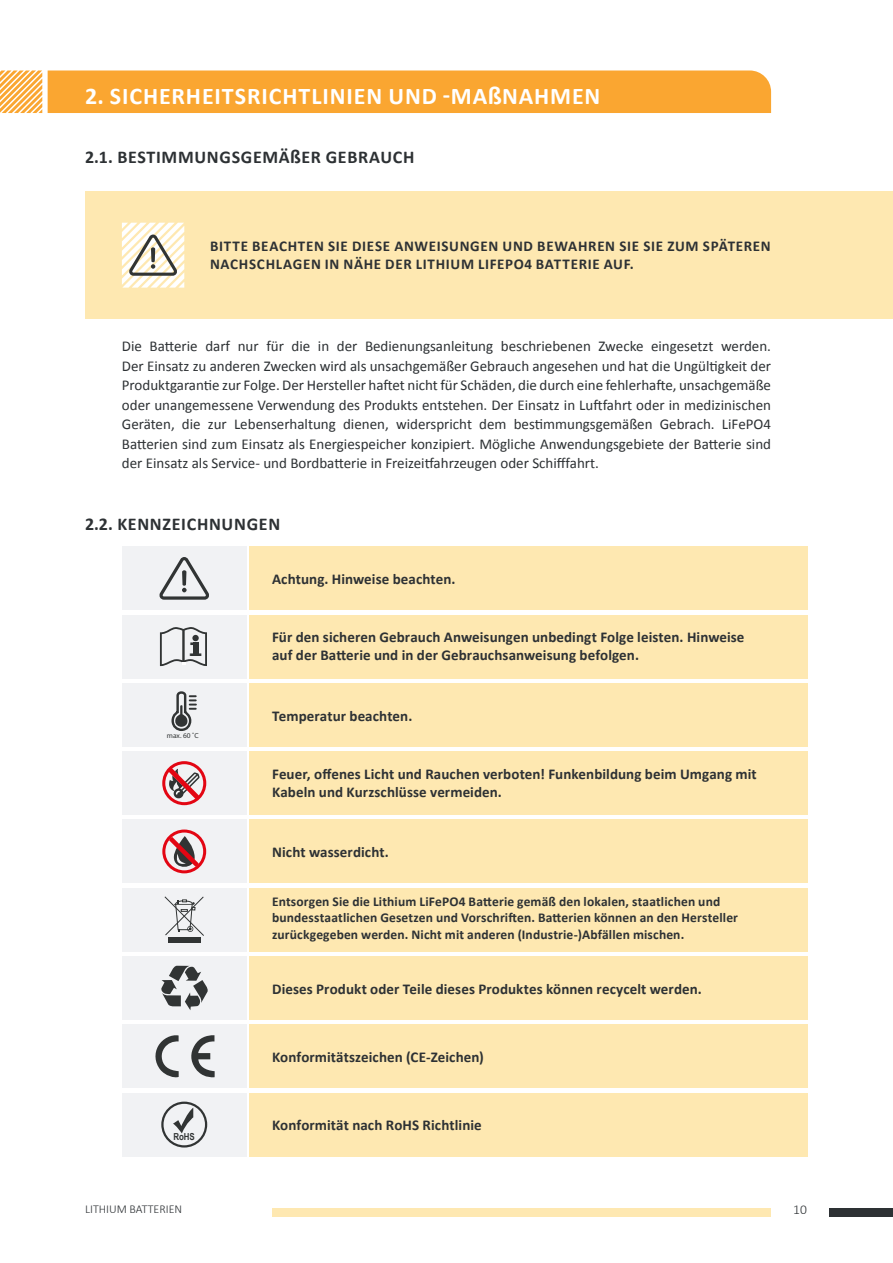
<style>
.page{position:relative;width:893px;height:1263px;background:#fff}
.page>*{position:absolute;margin:0;border:0;box-sizing:border-box;transform-origin:0 0}
.t1{font:700 27px "Consolas";color:#313434}
.t2{font:700 24px "Calibri";letter-spacing:.035em;color:#fff}
.Subhead_Title_-_Alig{font:700 18px "Calibri";letter-spacing:.04em;color:#2d3134}
.Body_Text_-_Regular{font:15px/19.5px "Calibri";color:#2d3134;text-align:justify}
.Headline_-_ExtraBold{font:700 15px/18px "Calibri";letter-spacing:.005em;color:#2d3134}
.Headline_-_Bold__Ali{font:700 15px/18px "Calibri";letter-spacing:.045em;color:#2d3134}
.Headline_-_ExtraBold-2{font:700 13.5px/16.2px "Calibri";letter-spacing:.01em;color:#2d3134}
.t3{font:300 13.5px "Calibri";color:#2d3134}
.t4{font:300 12px "Calibri";color:#2d3134}
.t5{font:700 9.6px "Arial Narrow";color:#313434}
.t6{font:7.35px "Myriad Pro";color:#313434}
.s1{font-size:25.5px}
.s2{font-size:19.5px}
</style>
<div class="page">
<div style="left:272px;top:1208px;width:499px;height:8px;background:#fee8b1"></div>
<div style="left:829px;top:1208px;width:64px;height:8px;background:#2d3134"></div>
<div style="left:48px;top:70px;width:723px;height:43px;background:#faa631"></div>
<svg style="left:0;top:70px;width:42px;height:43px"></svg>
<div style="left:122px;top:546px;width:125px;height:64px;background:#f1f2f4"></div>
<div style="left:250px;top:546px;width:558px;height:64px;background:#fee8b1"></div>
<div style="left:122px;top:615px;width:125px;height:63px;background:#f1f2f4"></div>
<div style="left:250px;top:615px;width:558px;height:63px;background:#fee8b1"></div>
<div style="left:122px;top:683px;width:125px;height:64px;background:#f1f2f4"></div>
<div style="left:250px;top:683px;width:558px;height:64px;background:#fee8b1"></div>
<div style="left:122px;top:751px;width:125px;height:64px;background:#f1f2f4"></div>
<div style="left:250px;top:751px;width:558px;height:64px;background:#fee8b1"></div>
<div style="left:122px;top:819px;width:125px;height:64px;background:#f1f2f4"></div>
<div style="left:250px;top:819px;width:558px;height:64px;background:#fee8b1"></div>
<div style="left:122px;top:888px;width:125px;height:64px;background:#f1f2f4"></div>
<div style="left:250px;top:888px;width:558px;height:64px;background:#fee8b1"></div>
<div style="left:122px;top:956px;width:125px;height:64px;background:#f1f2f4"></div>
<div style="left:250px;top:956px;width:558px;height:64px;background:#fee8b1"></div>
<div style="left:122px;top:1024px;width:125px;height:64px;background:#f1f2f4"></div>
<div style="left:250px;top:1024px;width:558px;height:64px;background:#fee8b1"></div>
<svg style="left:161px;top:966px;width:47px;height:44px"></svg>
<div style="left:168px;top:937px;width:32px;height:6px;background:#313434"></div>
<svg style="left:164px;top:896px;width:40px;height:40px"></svg>
<svg style="left:162px;top:761px;width:44px;height:44px"></svg>
<svg style="left:162px;top:829px;width:44px;height:44px"></svg>
<svg style="left:159px;top:557px;width:50px;height:43px"></svg>
<svg style="left:160px;top:627px;width:47px;height:39px"></svg>
<svg style="left:171px;top:691px;width:25px;height:40px"></svg>
<svg style="left:191px;top:1035px;width:24px;height:43px"></svg>
<svg style="left:155px;top:1035px;width:24px;height:43px"></svg>
<div style="left:85px;top:191px;width:808px;height:128px;background:#fee8b1"></div>
<svg style="left:122px;top:223px;width:62px;height:65px"></svg>
<div style="left:122px;top:1093px;width:125px;height:63px;background:#f1f2f4"></div>
<div style="left:250px;top:1093px;width:558px;height:63px;background:#fee8b1"></div>
<svg style="left:161px;top:1101px;width:46px;height:46px"></svg>
<p class="t2" style="left:85px;top:79px;width:517px">2. SICHERHEITSRICHTLINIEN UND -MA<span class="s1">ß</span>NAHMEN</p>
<p class="Subhead_Title_-_Alig" style="left:85px;top:145px;width:331px">2.1. BESTIMMUNGSGEMÄ<span class="s2">ß</span>ER GEBRAUCH</p>
<p class="Headline_-_Bold__Ali" style="left:210px;top:236px;width:562px">BITTE BEACHTEN SIE DIESE ANWEISUNGEN UND BEWAHREN SIE SIE ZUM SPÄTEREN<br>NACHSCHLAGEN IN NÄHE DER LITHIUM LIFEPO4 BATTERIE AUF.</p>
<p class="Body_Text_-_Regular" style="left:122px;top:336px;width:651px">Die Batterie darf nur für die in der Bedienungsanleitung beschriebenen Zwecke eingesetzt werden.<br>Der Einsatz zu anderen Zwecken wird als unsachgemäßer Gebrauch angesehen und hat die Ungültigkeit der Produktgarantie zur Folge. Der Hersteller haftet nicht für Schäden, die durch eine fehlerhafte, unsachgemäße oder unangemessene Verwendung des Produkts entstehen. Der Einsatz in Luftfahrt oder in medizinischen Geräten, die zur Lebenserhaltung dienen, widerspricht dem bestimmungsgemäßen Gebrach. LiFePO4<br>Batterien sind zum Einsatz als Energiespeicher konzipiert. Mögliche Anwendungsgebiete der Batterie sind der Einsatz als Service- und Bordbatterie in Freizeitfahrzeugen oder Schifffahrt.</p>
<p class="Subhead_Title_-_Alig" style="left:85px;top:511px;width:197px">2.2. KENNZEICHNUNGEN</p>
<p class="t1" style="left:188px;top:629px;width:16px">i</p>
<p class="t6" style="left:167px;top:731px;width:33px">max. 60 ˚C</p>
<p class="t5" style="left:173px;top:1129px;width:23px">RoHS</p>
<p class="Headline_-_ExtraBold" style="left:272px;top:569px;width:185px">Achtung. Hinweise beachten.</p>
<p class="Headline_-_ExtraBold" style="left:272px;top:628px;width:474px">Für den sicheren Gebrauch Anweisungen unbedingt Folge leisten. Hinweise auf der Batterie und in der Gebrauchsanweisung befolgen.</p>
<p class="Headline_-_ExtraBold" style="left:272px;top:706px;width:142px">Temperatur beachten.</p>
<p class="Headline_-_ExtraBold" style="left:272px;top:764px;width:486px">Feuer, offenes Licht und Rauchen verboten! Funkenbildung beim Umgang mit<br>Kabeln und Kurzschlüsse vermeiden.</p>
<p class="Headline_-_ExtraBold" style="left:272px;top:842px;width:118px">Nicht wasserdicht.</p>
<p class="Headline_-_ExtraBold-2" style="left:272px;top:893px;width:467px">Entsorgen Sie die Lithium LiFePO4 Batterie gemäß den lokalen, staatlichen und bundesstaatlichen Gesetzen und Vorschriften. Batterien können an den Hersteller zurückgegeben werden. Nicht mit anderen (Industrie-)Abfällen mischen.</p>
<p class="Headline_-_ExtraBold" style="left:272px;top:979px;width:431px">Dieses Produkt oder Teile dieses Produktes können recycelt werden.</p>
<p class="Headline_-_ExtraBold" style="left:272px;top:1047px;width:213px">Konformitätszeichen (CE-Zeichen)</p>
<p class="Headline_-_ExtraBold" style="left:272px;top:1116px;width:211px">Konformität nach RoHS Richtlinie</p>
<p class="t4" style="left:85px;top:1201px;width:99px">LITHIUM BATTERIEN</p>
<p class="t3" style="left:793px;top:1201px;width:15px">10</p>
</div>
